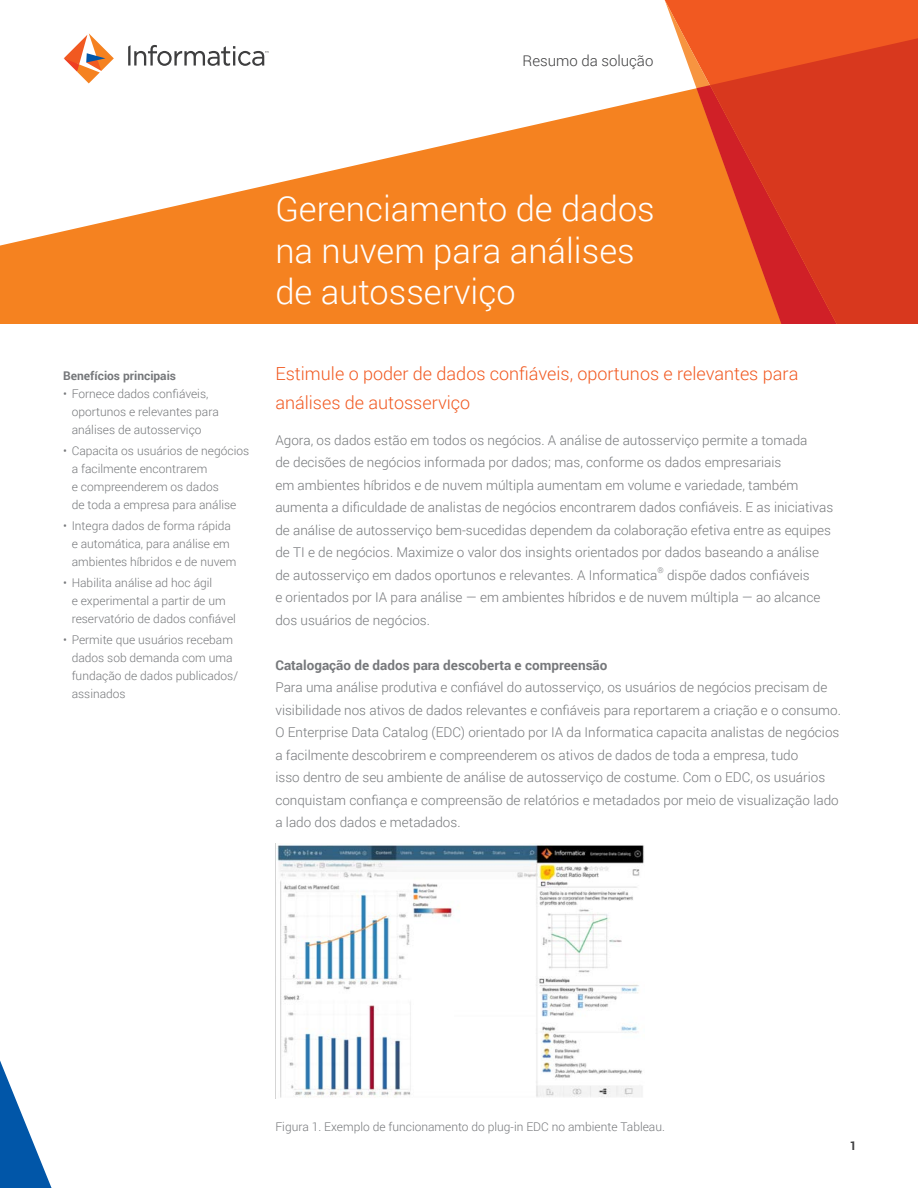
<style>
.page{position:relative;width:918px;height:1188px;background:#fff}
.page>*{position:absolute;margin:0;border:0;box-sizing:border-box;transform-origin:0 0}
._1__Document_Title{font:300 34.5px/41.4px "Roboto";color:#fff}
._2__Summary_Intro_Hi{font:300 18px/28.5px "Roboto";color:#f15921}
.t1{font:300 15px "Roboto";color:#3e3e3f}
._3__Section_Head{font:300 13.5px/22.5px "Roboto";color:#76787b}
._5__Body_Copy{font:300 13.5px/22.5px "Roboto";color:#76787b}
._4__Main_Copy_Subhea{font:700 13.5px "Roboto";color:#76787b}
._8__Captions{font:300 12px/18px "Roboto";color:#76787b}
._7a__Sidebar_Head{font:700 12px "Roboto";color:#76787b}
.t2{font:700 12px "Roboto";color:#3e3e3f}
._3__Section_Head-2{font:300 7.8px "Roboto";color:#76787b}
</style>
<div class="page">
<svg style="left:0;top:51px;width:658px;height:273px;fill:#f58220"></svg>
<svg style="left:658px;top:0;width:260px;height:324px;background:#f47b3d"></svg>
<div style="left:837px;top:35px;width:81px;height:289px;background:#d8381e"></div>
<svg style="left:665px;top:0;width:172px;height:324px;background:#f17030"></svg>
<svg style="left:696px;top:85px;width:141px;height:239px;background:#de4820"></svg>
<svg style="left:0;top:1060px;width:52px;height:128px"></svg>
<svg style="left:64px;top:33px;width:50px;height:50px"></svg>
<svg style="left:128px;top:45px;width:140px;height:21px"></svg>
<img style="left:275px;top:844px;width:369px;height:255px">
<p class="t1" style="left:523px;top:50px;width:132px">Resumo da solução</p>
<p class="_7a__Sidebar_Head" style="left:63px;top:368px;width:115px">Benefícios principais</p>
<p class="_8__Captions" style="left:72px;top:385px;width:149px;text-indent:-9px">• Fornece dados confiáveis, oportunos e relevantes para análises de autosserviço</p>
<p class="_8__Captions" style="left:72px;top:442px;width:179px;text-indent:-9px">• Capacita os usuários de negócios a facilmente encontrarem<br>e compreenderem os dados<br>de toda a empresa para análise</p>
<p class="_8__Captions" style="left:72px;top:517px;width:166px;text-indent:-9px">• Integra dados de forma rápida e automática, para análise em ambientes híbridos e de nuvem</p>
<p class="_8__Captions" style="left:72px;top:574px;width:166px;text-indent:-9px">• Habilita análise ad hoc ágil<br>e experimental a partir de um reservatório de dados confiável</p>
<p class="_8__Captions" style="left:72px;top:631px;width:168px;text-indent:-9px">• Permite que usuários recebam dados sob demanda com uma fundação de dados publicados/ assinados</p>
<p class="_1__Document_Title" style="left:275px;top:187px;width:381px">Gerenciamento de dados na nuvem para análises de autosserviço</p>
<p class="_2__Summary_Intro_Hi" style="left:275px;top:359px;width:524px">Estimule o poder de dados confiáveis, oportunos e relevantes para análises de autosserviço</p>
<p class="_3__Section_Head" style="left:275px;top:428px;width:559px">Agora, os dados estão em todos os negócios. A análise de autosserviço permite a tomada<br>de decisões de negócios informada por dados; mas, conforme os dados empresariais<br>em ambientes híbridos e de nuvem múltipla aumentam em volume e variedade, também aumenta a dificuldade de analistas de negócios encontrarem dados confiáveis. E as iniciativas de análise de autosserviço bem-sucedidas dependem da colaboração efetiva entre as equipes de TI e de negócios. Maximize o valor dos insights orientados por dados baseando a análise de autosserviço em dados oportunos e relevantes. A Informatica</p>
<p class="_3__Section_Head-2" style="left:658px;top:565px;width:8px">®</p>
<p class="_3__Section_Head" style="left:275px;top:563px;width:546px;text-indent:392px">dispõe dados confiáveis<br>e orientados por IA para análise — em ambientes híbridos e de nuvem múltipla — ao alcance dos usuários de negócios.</p>
<p class="_4__Main_Copy_Subhea" style="left:275px;top:655px;width:334px">Catalogação de dados para descoberta e compreensão</p>
<p class="_5__Body_Copy" style="left:275px;top:676px;width:567px">Para uma análise produtiva e confiável do autosserviço, os usuários de negócios precisam de visibilidade nos ativos de dados relevantes e confiáveis para reportarem a criação e o consumo.<br>O Enterprise Data Catalog (EDC) orientado por IA da Informatica capacita analistas de negócios a facilmente descobrirem e compreenderem os ativos de dados de toda a empresa, tudo<br>isso dentro de seu ambiente de análise de autosserviço de costume. Com o EDC, os usuários conquistam confiança e compreensão de relatórios e metadados por meio de visualização lado a lado dos dados e metadados.</p>
<p class="_8__Captions" style="left:275px;top:1118px;width:391px">Figura 1. Exemplo de funcionamento do plug-in EDC no ambiente Tableau.</p>
<p class="t2" style="left:850px;top:1138px;width:8px">1</p>
</div>
